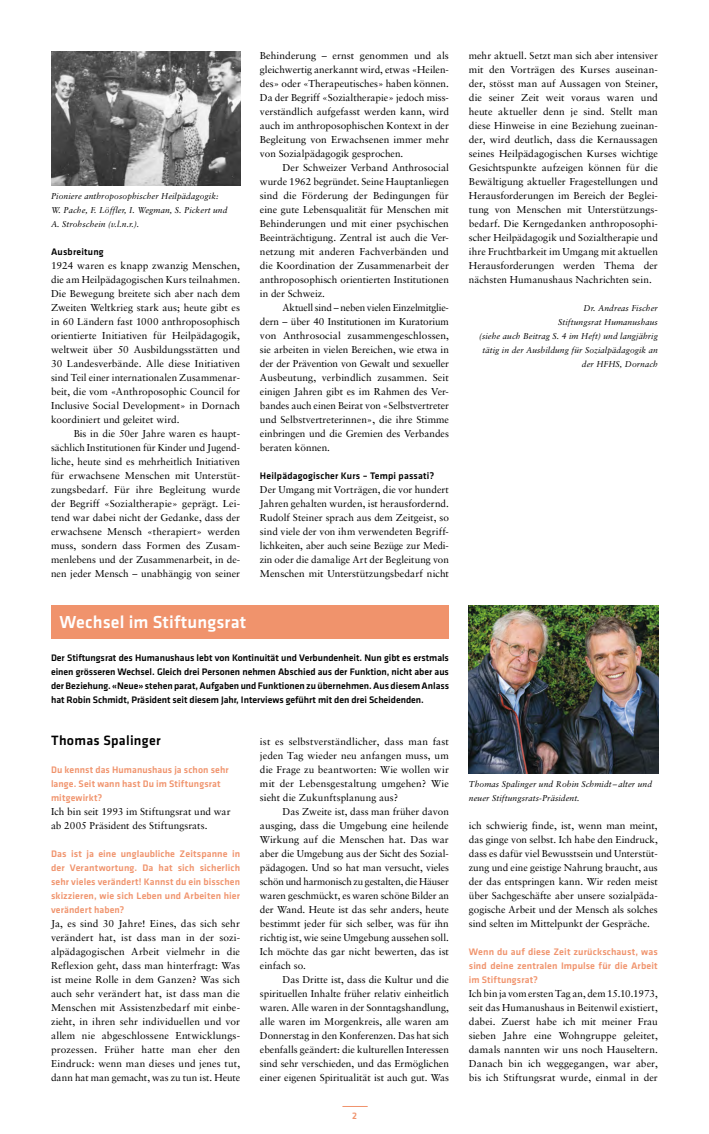
<style>
.page{position:relative;width:709px;height:1134px;background:#fff}
.page>*{position:absolute;margin:0;border:0;box-sizing:border-box;transform-origin:0 0}
.t1{font:500 18px "Klavika";letter-spacing:.01em;color:#fff}
.t2{font:500 14px "Klavika";letter-spacing:.02em;color:#000}
.t3{font:10px/14px "Sabon";color:#000;text-align:justify}
.t4{font:500 9.8px/14px "Klavika";letter-spacing:.01em;color:#f0936c;text-align:justify}
.t5{font:500 9.8px/14px "Klavika";color:#000;text-align:justify}
.t6{font:500 9.8px "Klavika";letter-spacing:.02em;color:#000}
.t7{font:italic 8.5px/14px "Sabon";letter-spacing:.01em;color:#000}
</style>
<div class="page">
<svg style="left:342px;top:1106px;width:26px;height:1px"></svg>
<div style="left:51px;top:606px;width:398px;height:33px;background:#f0936c"></div>
<img style="left:469px;top:606px;width:189px;height:167px">
<img style="left:51px;top:51px;width:189px;height:134px">
<p class="t7" style="left:51px;top:189px;width:178px">Pioniere anthroposophischer Heilpädagogik:<br>W. Pache, F. Löffler, I. Wegman, S. Pickert und<br>A. Strohschein (v.l.n.r.).</p>
<p class="t6" style="left:51px;top:245px;width:54px">Ausbreitung</p>
<p class="t3" style="left:51px;top:259px;width:190px">1924 waren es knapp zwanzig Menschen, die am Heilpädagogischen Kurs teilnahmen.<br>Die Bewegung breitete sich aber nach dem Zweiten Weltkrieg stark aus; heute gibt es in 60 Ländern fast 1000 anthroposophisch orientierte Initiativen für Heilpädagogik, weltweit über 50 Ausbildungsstätten und 30 Landesverbände. Alle diese Initiativen sind Teil einer internationalen Zusammenar&shy;beit, die vom «Anthroposophic Council for Inclusive Social Development» in Dornach koordiniert und geleitet wird.</p>
<p class="t3" style="left:51px;top:427px;width:191px;text-indent:23px">Bis in die 50er Jahre waren es haupt&shy;sächlich Institutionen für Kinder und Jugend&shy;liche, heute sind es mehrheitlich Initiativen für erwachsene Menschen mit Unterstüt&shy;zungsbedarf. Für ihre Begleitung wurde der Begriff «Sozialtherapie» geprägt. Lei&shy;tend war dabei nicht der Gedanke, dass der erwachsene Mensch «therapiert» werden muss, sondern dass Formen des Zusam&shy;menlebens und der Zusammenarbeit, in de&shy;nen jeder Mensch – unabhängig von seiner</p>
<p class="t3" style="left:260px;top:49px;width:190px">Behinderung – ernst genommen und als gleichwertig anerkannt wird, etwas «Heilen&shy;des» oder «Therapeutisches» haben können.<br>Da der Begriff «Sozialtherapie» jedoch miss&shy;verständlich aufgefasst werden kann, wird auch im anthroposophischen Kontext in der Begleitung von Erwachsenen immer mehr von Sozialpädagogik gesprochen.</p>
<p class="t3" style="left:260px;top:161px;width:190px;text-indent:23px">Der Schweizer Verband Anthrosocial wurde 1962 begründet. Seine Hauptanliegen sind die Förderung der Bedingungen für eine gute Lebensqualität für Menschen mit Behinderungen und mit einer psychischen Beeinträchtigung. Zentral ist auch die Ver&shy;netzung mit anderen Fachverbänden und die Koordination der Zusammenarbeit der anthroposophisch orientierten Institutionen in der Schweiz.</p>
<p class="t3" style="left:260px;top:301px;width:191px;text-indent:23px">Aktuell sind – neben vielen Einzelmitglie&shy;dern – über 40 Institutionen im Kuratorium von Anthrosocial zusammengeschlossen, sie arbeiten in vielen Bereichen, wie etwa in der der Prävention von Gewalt und sexueller Ausbeutung, verbindlich zusammen. Seit einigen Jahren gibt es im Rahmen des Ver&shy;bandes auch einen Beirat von «Selbstvertreter und Selbstvertreterinnen», die ihre Stimme einbringen und die Gremien des Verbandes beraten können.</p>
<p class="t6" style="left:260px;top:469px;width:176px">Heilpädagogischer Kurs – Tempi passati?</p>
<p class="t3" style="left:260px;top:483px;width:190px">Der Umgang mit Vorträgen, die vor hundert Jahren gehalten wurden, ist herausfordernd.<br>Rudolf Steiner sprach aus dem Zeitgeist, so sind viele der von ihm verwendeten Begriff&shy;lichkeiten, aber auch seine Bezüge zur Medi&shy;zin oder die damalige Art der Begleitung von Menschen mit Unterstützungsbedarf nicht</p>
<h1 class="t1" style="left:60px;top:609px;width:188px">Wechsel im Stiftungsrat</h1>
<p class="t5" style="left:51px;top:651px;width:399px">Der Stiftungsrat des Humanushaus lebt von Kontinuität und Verbundenheit. Nun gibt es erstmals einen grösseren Wechsel. Gleich drei Personen nehmen Abschied aus der Funktion, nicht aber aus der Beziehung. «Neue» stehen parat, Aufgaben und Funktionen zu übernehmen. Aus diesem Anlass hat Robin Schmidt, Präsident seit diesem Jahr, Interviews geführt mit den drei Scheidenden.</p>
<h2 class="t2" style="left:51px;top:731px;width:111px">Thomas Spalinger</h2>
<p class="t4" style="left:51px;top:763px;width:179px;text-align:left">Du kennst das Humanushaus ja schon sehr lange. Seit wann hast Du im Stiftungsrat mitgewirkt?</p>
<p class="t3" style="left:51px;top:805px;width:181px">Ich bin seit 1993 im Stiftungsrat und war ab 2005 Präsident des Stiftungsrats.</p>
<p class="t4" style="left:51px;top:847px;width:190px">Das ist ja eine unglaubliche Zeitspanne in der Verantwortung. Da hat sich sicherlich sehr vieles verändert! Kannst du ein bisschen skizzieren, wie sich Leben und Arbeiten hier verändert haben?</p>
<p class="t3" style="left:51px;top:917px;width:190px">Ja, es sind 30 Jahre! Eines, das sich sehr verändert hat, ist dass man in der sozi&shy;alpädagogischen Arbeit vielmehr in die Reflexion geht, dass man hinterfragt: Was ist meine Rolle in dem Ganzen? Was sich auch sehr verändert hat, ist dass man die Menschen mit Assistenzbedarf mit einbe&shy;zieht, in ihren sehr individuellen und vor allem nie abgeschlossene Entwicklungs&shy;prozessen. Früher hatte man eher den Eindruck: wenn man dieses und jenes tut, dann hat man gemacht, was zu tun ist. Heute</p>
<p class="t3" style="left:260px;top:735px;width:190px">ist es selbstverständlicher, dass man fast jeden Tag wieder neu anfangen muss, um die Frage zu beantworten: Wie wollen wir mit der Lebensgestaltung umgehen? Wie sieht die Zukunftsplanung aus?</p>
<p class="t3" style="left:260px;top:805px;width:190px;text-indent:23px">Das Zweite ist, dass man früher davon ausging, dass die Umgebung eine heilende Wirkung auf die Menschen hat. Das war aber die Umgebung aus der Sicht des Sozial&shy;pädagogen. Und so hat man versucht, vieles schön und harmonisch zu gestalten, die Häuser waren geschmückt, es waren schöne Bilder an der Wand. Heute ist das sehr anders, heute bestimmt jeder für sich selber, was für ihn richtig ist, wie seine Umgebung aussehen soll.<br>Ich möchte das gar nicht bewerten, das ist einfach so.</p>
<p class="t3" style="left:260px;top:973px;width:190px;text-indent:23px">Das Dritte ist, dass die Kultur und die spirituellen Inhalte früher relativ einheitlich waren. Alle waren in der Sonntagshandlung, alle waren im Morgenkreis, alle waren am Donnerstag in den Konferenzen. Das hat sich ebenfalls geändert: die kulturellen Interessen sind sehr verschieden, und das Ermöglichen einer eigenen Spiritualität ist auch gut. Was</p>
<p class="t4" style="left:352px;top:1108px;width:6px">2</p>
<p class="t3" style="left:469px;top:49px;width:190px">mehr aktuell. Setzt man sich aber intensiver mit den Vorträgen des Kurses auseinan&shy;der, stösst man auf Aussagen von Steiner, die seiner Zeit weit voraus waren und heute aktueller denn je sind. Stellt man diese Hinweise in eine Beziehung zueinan&shy;der, wird deutlich, dass die Kernaussagen seines Heilpädagogischen Kurses wichtige Gesichtspunkte aufzeigen können für die Bewältigung aktueller Fragestellungen und Herausforderungen im Bereich der Beglei&shy;tung von Menschen mit Unterstützungs&shy;bedarf. Die Kerngedanken anthroposophi&shy;scher Heilpädagogik und Sozialtherapie und ihre Fruchtbarkeit im Umgang mit aktuellen Herausforderungen werden Thema der nächsten Humanushaus Nachrichten sein.</p>
<p class="t7" style="left:479px;top:301px;width:180px;text-align:right">Dr. Andreas Fischer<br>Stiftungsrat Humanushaus<br>(siehe auch Beitrag S. 4 im Heft) und langjährig tätig in der Ausbildung für Sozialpädagogik an der HFHS, Dornach</p>
<p class="t7" style="left:469px;top:777px;width:185px">Thomas Spalinger und Robin Schmidt – alter und neuer Stiftungsrats-Präsident.</p>
<p class="t3" style="left:469px;top:819px;width:190px">ich schwierig finde, ist, wenn man meint, das ginge von selbst. Ich habe den Eindruck, dass es dafür viel Bewusstsein und Unterstüt&shy;zung und eine geistige Nahrung braucht, aus der das entspringen kann. Wir reden meist über Sachgeschäfte aber unsere sozialpäda&shy;gogische Arbeit und der Mensch als solches sind selten im Mittelpunkt der Gespräche.</p>
<p class="t4" style="left:469px;top:945px;width:190px">Wenn du auf diese Zeit zurückschaust, was sind deine zentralen Impulse für die Arbeit im Stiftungsrat?</p>
<p class="t3" style="left:469px;top:987px;width:190px">Ich bin ja vom ersten Tag an, dem 15.10.1973, seit das Humanushaus in Beitenwil existiert, dabei. Zuerst habe ich mit meiner Frau sieben Jahre eine Wohngruppe geleitet, damals nannten wir uns noch Hauseltern.<br>Danach bin ich weggegangen, war aber, bis ich Stiftungsrat wurde, einmal in der</p>
</div>
